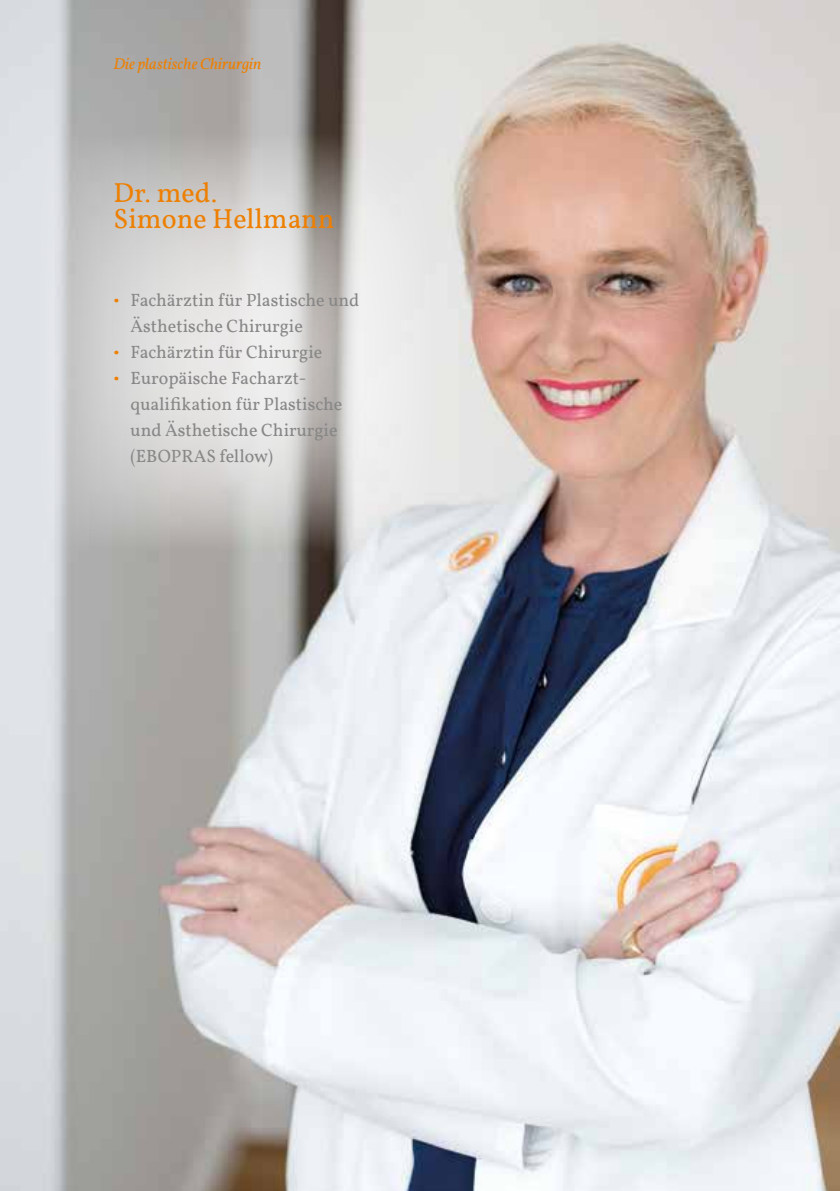
<style>
.page{position:relative;width:840px;height:1191px;background:#fff}
.page>*{position:absolute;margin:0;border:0;box-sizing:border-box;transform-origin:0 0}
.t1{font:28px/26px "Vollkorn";color:#ee7f00}
.t2{font:18px/26px "Vollkorn";color:#868786}
.t3{font:italic 16px "Vollkorn";color:#ee7f00}
.s1{color:#ee7f00}
</style>
<div class="page">
<img style="left:0;top:0;width:839px;height:1191px">
<svg style="left:36px;top:133px;width:398px;height:417px"></svg>
<p class="t3" style="left:113px;top:54px;width:149px">Die plastische Chirurgin</p>
<h1 class="t1" style="left:113px;top:180px;width:222px">Dr. med.<br>Simone Hellmann</h1>
<p class="t2" style="left:130px;top:287px;width:230px;text-indent:-17px"><span class="s1">•</span> Fachärztin für Plastische und<br>Ästhetische Chirurgie</p>
<p class="t2" style="left:113px;top:339px;width:210px"><span class="s1">•</span> Fachärztin für Chirurgie</p>
<p class="t2" style="left:130px;top:365px;width:213px;text-indent:-17px"><span class="s1">•</span> Europäische Facharzt‑ qualifikation für Plastische und Ästhetische Chirurgie (EBOPRAS fellow)</p>
</div>
